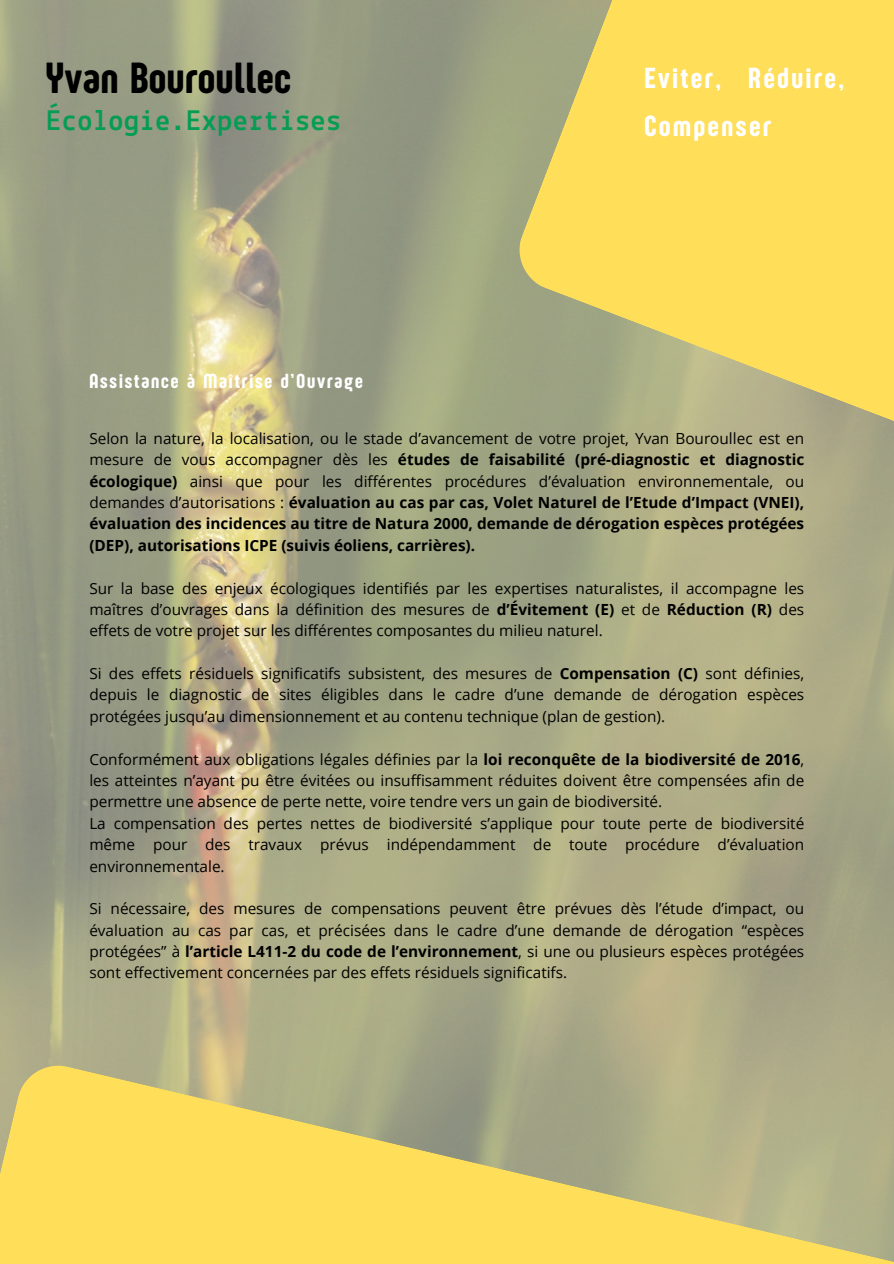
<style>
.page{position:relative;width:894px;height:1264px;background:#fff}
.page>*{position:absolute;margin:0;border:0;box-sizing:border-box;transform-origin:0 0}
.t1{font:45px "Sugo Pro Display";letter-spacing:.02em;color:#000}
.t2{font:30px/47.2px "Sugo Pro Display";letter-spacing:.09em;color:#fff}
.t3{font:700 30px "Lekton";letter-spacing:.02em;color:#059d54}
.t4{font:21px "Sugo Pro Display";letter-spacing:.09em;color:#fff}
.t5{font:15.3px/21.3px "Open Sans";color:#000;text-align:justify}
.t6{font:700 15.3px/21.3px "Open Sans";color:#000;text-align:justify}
.s1{font-weight:400}
.s2{font-weight:700}
</style>
<div class="page">
<img style="left:0;top:0;width:893px;height:1064px">
<svg style="left:518px;top:0;width:375px;height:525px;fill:#ffde59"></svg>
<svg style="left:0;top:1064px;width:893px;height:199px;fill:#ffde59"></svg>
<p class="t1" style="left:46px;top:52px;width:246px">Yvan Bouroullec</p>
<p class="t3" style="left:46px;top:107px;width:296px">Écologie.Expertises</p>
<p class="t4" style="left:89px;top:369px;width:275px">Assistance à Maîtrise d’Ouvrage</p>
<h3 class="t2" style="left:644px;top:55px;width:201px">Eviter, Réduire,<br>Compenser</h3>
<h1 class="t6" style="left:89px;top:427px;width:716px"><span class="s1">Selon la nature, la localisation, ou le stade d’avancement de votre projet, Yvan Bouroullec est en mesure de vous accompagner dès les</span> études de faisabilité (pré-diagnostic et diagnostic écologique) <span class="s1">ainsi que pour les différentes procédures d’évaluation environnementale, ou demandes d’autorisations :</span> évaluation au cas par cas, Volet Naturel de l’Etude d’Impact (VNEI), évaluation des incidences au titre de Natura 2000, demande de dérogation espèces protégées (DEP), autorisations ICPE (suivis éoliens, carrières).</h1>
<h2 class="t5" style="left:89px;top:577px;width:716px">Sur la base des enjeux écologiques identifiés par les expertises naturalistes, il accompagne les maîtres d’ouvrages dans la définition des mesures de <span class="s2">d’Évitement (E)</span> et de <span class="s2">Réduction (R)</span> des effets de votre projet sur les différentes composantes du milieu naturel.</h2>
<h4 class="t5" style="left:89px;top:662px;width:716px">Si des effets résiduels significatifs subsistent, des mesures de <span class="s2">Compensation (C)</span> sont définies, depuis le diagnostic de sites éligibles dans le cadre d’une demande de dérogation espèces protégées jusqu’au dimensionnement et au contenu technique (plan de gestion).</h4>
<p class="t5" style="left:89px;top:748px;width:716px">Conformément aux obligations légales définies par la <span class="s2">loi reconquête de la biodiversité de 2016</span>, les atteintes n’ayant pu être évitées ou insuffisamment réduites doivent être compensées afin de permettre une absence de perte nette, voire tendre vers un gain de biodiversité.</p>
<p class="t5" style="left:89px;top:812px;width:716px">La compensation des pertes nettes de biodiversité s’applique pour toute perte de biodiversité même pour des travaux prévus indépendamment de toute procédure d’évaluation environnementale.</p>
<p class="t5" style="left:89px;top:897px;width:716px">Si nécessaire, des mesures de compensations peuvent être prévues dès l’étude d’impact, ou évaluation au cas par cas, et précisées dans le cadre d’une demande de dérogation “espèces protégées” à <span class="s2">l’article L411-2 du code de l’environnement</span>, si une ou plusieurs espèces protégées sont effectivement concernées par des effets résiduels significatifs.</p>
</div>
